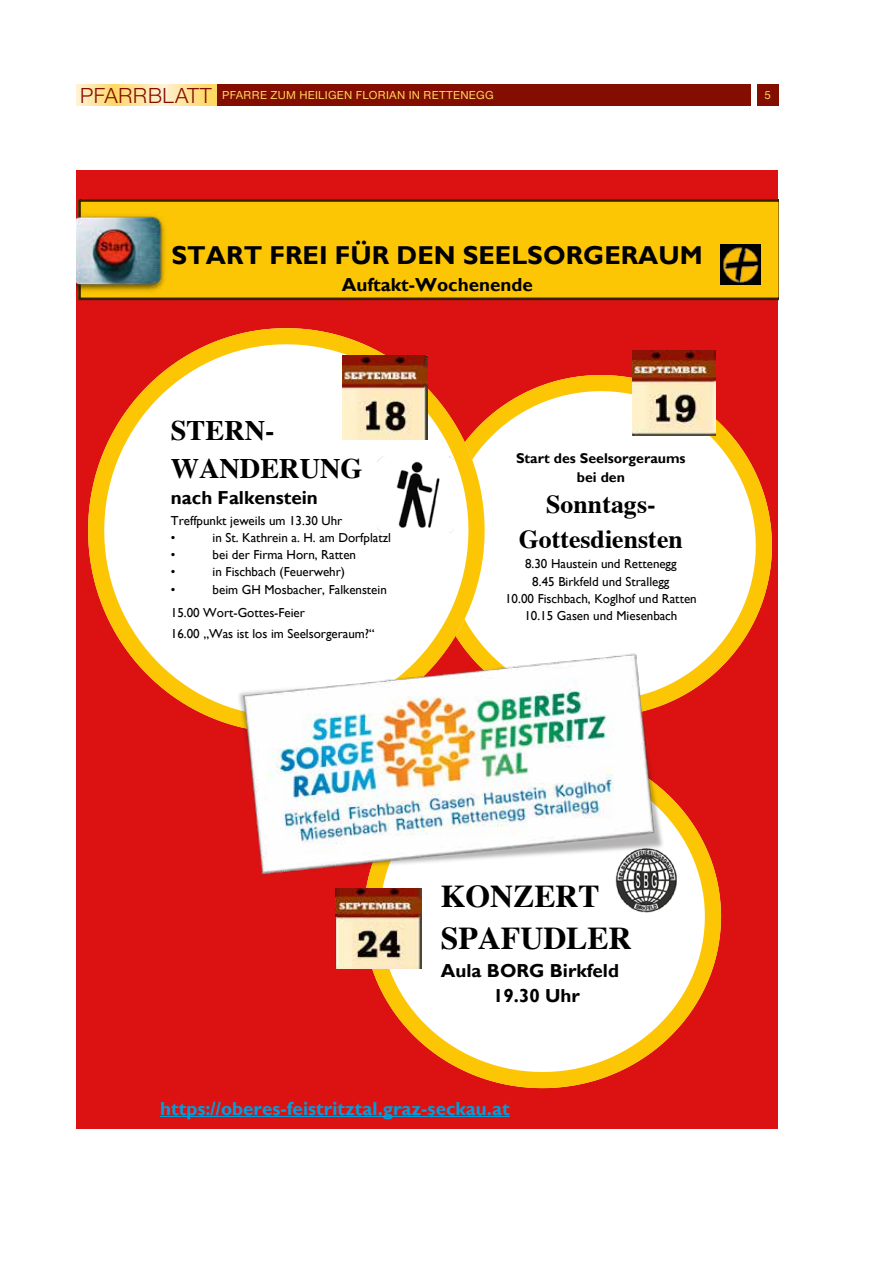
<style>
.page{position:relative;width:893px;height:1263px;background:#fff}
.page>*{position:absolute;margin:0;border:0;box-sizing:border-box;transform-origin:0 0}
.t1{font:700 31.8px/42px "Times";color:#000}
.t2{font:700 28.35px/37.3px "Times";color:#000}
.t3{font:700 25.95px "Gill Sans";color:#000}
.t4{font:700 25.95px/34.3px "Times";color:#000;text-align:center}
.t5{font:700 18.75px/25px "Gill Sans";color:#000}
.t6{font:700 18.75px "Gill Sans";color:#009fdc}
.t7{font:700 14.1px/18.9px "Gill Sans";color:#000;text-align:center}
.t8{font:13.05px/17.4px "Gill Sans";color:#000}
.t9{font:500 12px "Nimbus Sans Novus T";letter-spacing:.02em;color:#ffd861}
.s1{font-weight:400;font-size:22.5px;color:#830e00}
</style>
<div class="page">
<svg style="left:77px;top:84px;width:139px;height:22px;background:#ffe49a"></svg>
<div style="left:218px;top:84px;width:533px;height:22px;background:#830e00"></div>
<div style="left:757px;top:84px;width:21px;height:22px;background:#830e00"></div>
<div style="left:77px;top:170px;width:701px;height:958px;background:#dc1212"></div>
<svg style="left:372px;top:794px;width:349px;height:294px;fill:#fff"></svg>
<svg style="left:78px;top:199px;width:700px;height:101px;background:#f0bb03"></svg>
<img style="left:608px;top:841px;width:76px;height:76px">
<hr style="left:160px;top:1116px;width:350px;height:1px;background:#009fdc">
<img style="left:77px;top:212px;width:92px;height:82px">
<img style="left:721px;top:244px;width:40px;height:40px">
<svg style="left:485px;top:375px;width:287px;height:328px;background:#f9d8c5"></svg>
<svg style="left:88px;top:328px;width:397px;height:398px;fill:#fff"></svg>
<img style="left:234px;top:645px;width:434px;height:248px">
<img style="left:335px;top:888px;width:87px;height:81px">
<img style="left:343px;top:356px;width:84px;height:83px">
<img style="left:633px;top:351px;width:83px;height:85px">
<img style="left:377px;top:457px;width:77px;height:75px">
<p class="t9" style="left:80px;top:88px;width:415px"><span class="s1">PFARRBLATT</span> PFARRE ZUM HEILIGEN FLORIAN IN RETTENEGG</p>
<p class="t9" style="left:764px;top:88px;width:8px">5</p>
<h3 class="t3" style="left:172px;top:240px;width:533px">START FREI FÜR DEN SEELSORGERAUM</h3>
<h3 class="t5" style="left:342px;top:273px;width:193px">Auftakt-Wochenende</h3>
<h2 class="t2" style="left:171px;top:409px;width:193px">STERN-<br>WANDERUNG</h2>
<h3 class="t5" style="left:171px;top:486px;width:149px">nach Falkenstein</h3>
<p class="t8" style="left:171px;top:512px;width:173px">Treffpunkt jeweils um 13.30 Uhr •</p>
<p class="t8" style="left:213px;top:529px;width:180px">in St. Kathrein a. H. am Dorfplatzl</p>
<p class="t8" style="left:171px;top:546px;width:6px">•</p>
<p class="t8" style="left:213px;top:546px;width:145px">bei der Firma Horn, Ratten</p>
<p class="t8" style="left:171px;top:563px;width:6px">•</p>
<p class="t8" style="left:213px;top:563px;width:134px">in Fischbach (Feuerwehr)</p>
<p class="t8" style="left:171px;top:581px;width:6px">•</p>
<p class="t8" style="left:171px;top:578px;width:217px;line-height:23.4px;text-indent:42px">beim GH Mosbacher, Falkenstein<br>15.00 Wort-Gottes-Feier</p>
<p class="t8" style="left:171px;top:625px;width:205px">16.00 „Was ist los im Seelsorgeraum?“</p>
<p class="t7" style="left:516px;top:449px;width:171px">Start des Seelsorgeraums bei den</p>
<h3 class="t4" style="left:519px;top:484px;width:166px">Sonntags-<br>Gottesdiensten</h3>
<p class="t8" style="left:505px;top:556px;width:193px;text-align:center">8.30 Haustein und Rettenegg<br>8.45 Birkfeld und Strallegg<br>10.00 Fischbach, Koglhof und Ratten<br>10.15 Gasen und Miesenbach</p>
<h1 class="t1" style="left:441px;top:872px;width:192px">KONZERT<br>SPAFUDLER</h1>
<h3 class="t5" style="left:493px;top:959px;width:127px;text-indent:-52px">Aula BORG Birkfeld<br>19.30 Uhr</h3>
<h3 class="t6" style="left:160px;top:1097px;width:351px">https://oberes-feistritztal.graz-seckau.at</h3>
</div>
